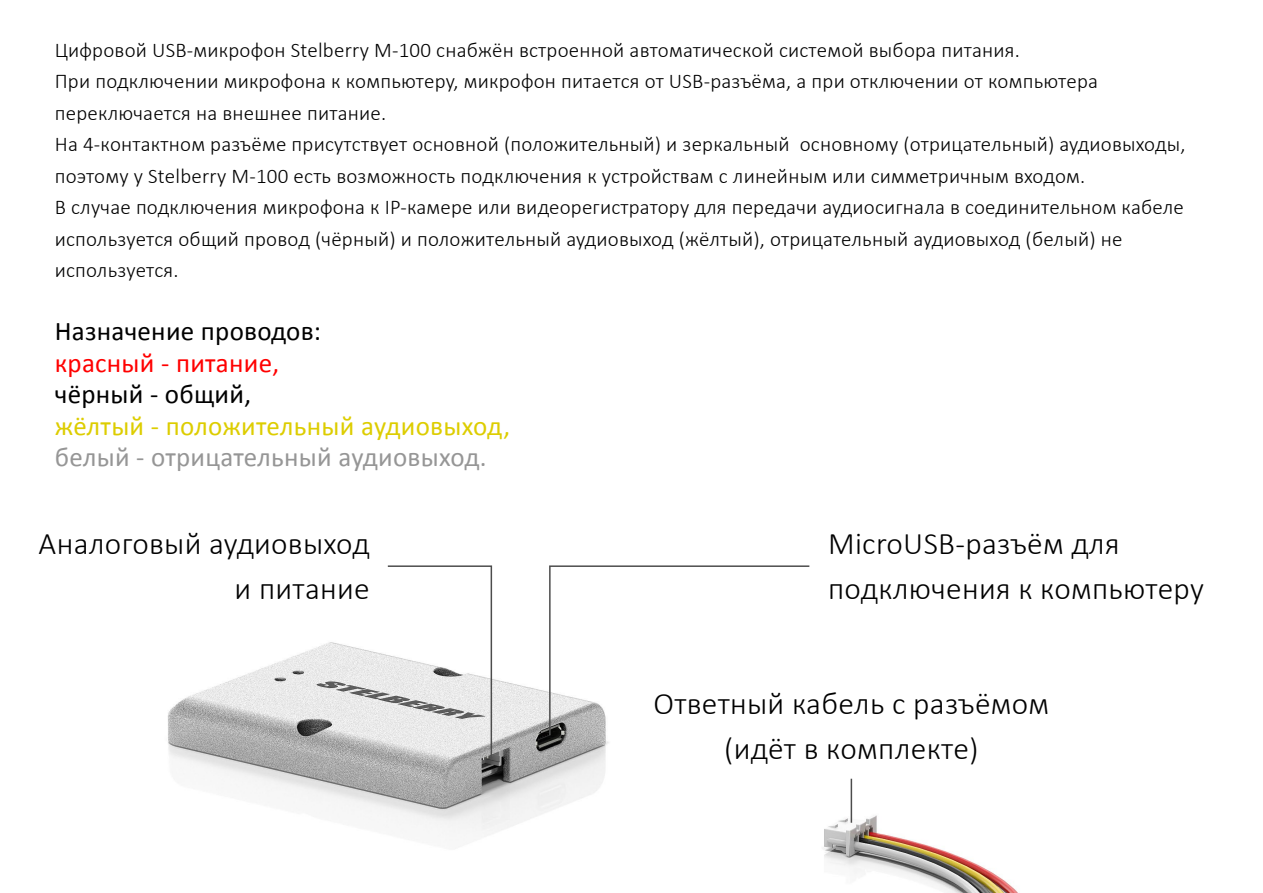
<style>
.page{position:relative;width:1263px;height:893px;background:#fff}
.page>*{position:absolute;margin:0;border:0;box-sizing:border-box;transform-origin:0 0}
.t1{font:300 31.5px/45px "Calibri";letter-spacing:.01em;color:#000;text-align:center}
.t2{font:27px "Calibri";letter-spacing:.01em;color:#000}
.t3{font:27px "Calibri";letter-spacing:.01em;color:#ddcd00}
.t4{font:27px "Calibri";letter-spacing:.01em;color:#969696}
.t5{font:27px "Calibri";letter-spacing:.01em;color:#f00}
.t6{font:300 21px/31.5px "Calibri";letter-spacing:.01em;color:#000}
</style>
<div class="page">
<img style="left:168px;top:642px;width:850px;height:251px">
<svg style="left:386px;top:565px;width:107px;height:197px"></svg>
<svg style="left:548px;top:565px;width:263px;height:172px"></svg>
<hr style="left:851px;top:779px;width:1px;height:44px;background:#4d4d4d">
<p class="t6" style="left:55px;top:34px;width:1132px">Цифровой USB-микрофон Stelberry M-100 снабжён встроенной автоматической системой выбора питания.<br>При подключении микрофона к компьютеру, микрофон питается от USB-разъёма, а при отключении от компьютера переключается на внешнее питание.<br>На 4-контактном разъёме присутствует основной (положительный) и зеркальный основному (отрицательный) аудиовыходы, поэтому у Stelberry M-100 есть возможность подключения к устройствам с линейным или симметричным входом.<br>В случае подключения микрофона к IP-камере или видеорегистратору для передачи аудиосигнала в соединительном кабеле используется общий провод (чёрный) и положительный аудиовыход (жёлтый), отрицательный аудиовыход (белый) не используется.</p>
<p class="t2" style="left:55px;top:314px;width:268px">Назначение проводов:</p>
<p class="t5" style="left:55px;top:346px;width:226px">красный - питание,</p>
<p class="t2" style="left:55px;top:377px;width:198px">чёрный - общий,</p>
<p class="t3" style="left:55px;top:409px;width:457px">жёлтый - положительный аудиовыход,</p>
<p class="t4" style="left:55px;top:440px;width:433px">белый - отрицательный аудиовыход.</p>
<h1 class="t1" style="left:39px;top:520px;width:333px;text-align:right">Аналоговый аудиовыход и питание</h1>
<h1 class="t1" style="left:828px;top:520px;width:377px;text-align:left">MicroUSB-разъём для подключения к компьютеру</h1>
<h1 class="t1" style="left:653px;top:680px;width:397px">Ответный кабель с разъёмом (идёт в комплекте)</h1>
</div>
